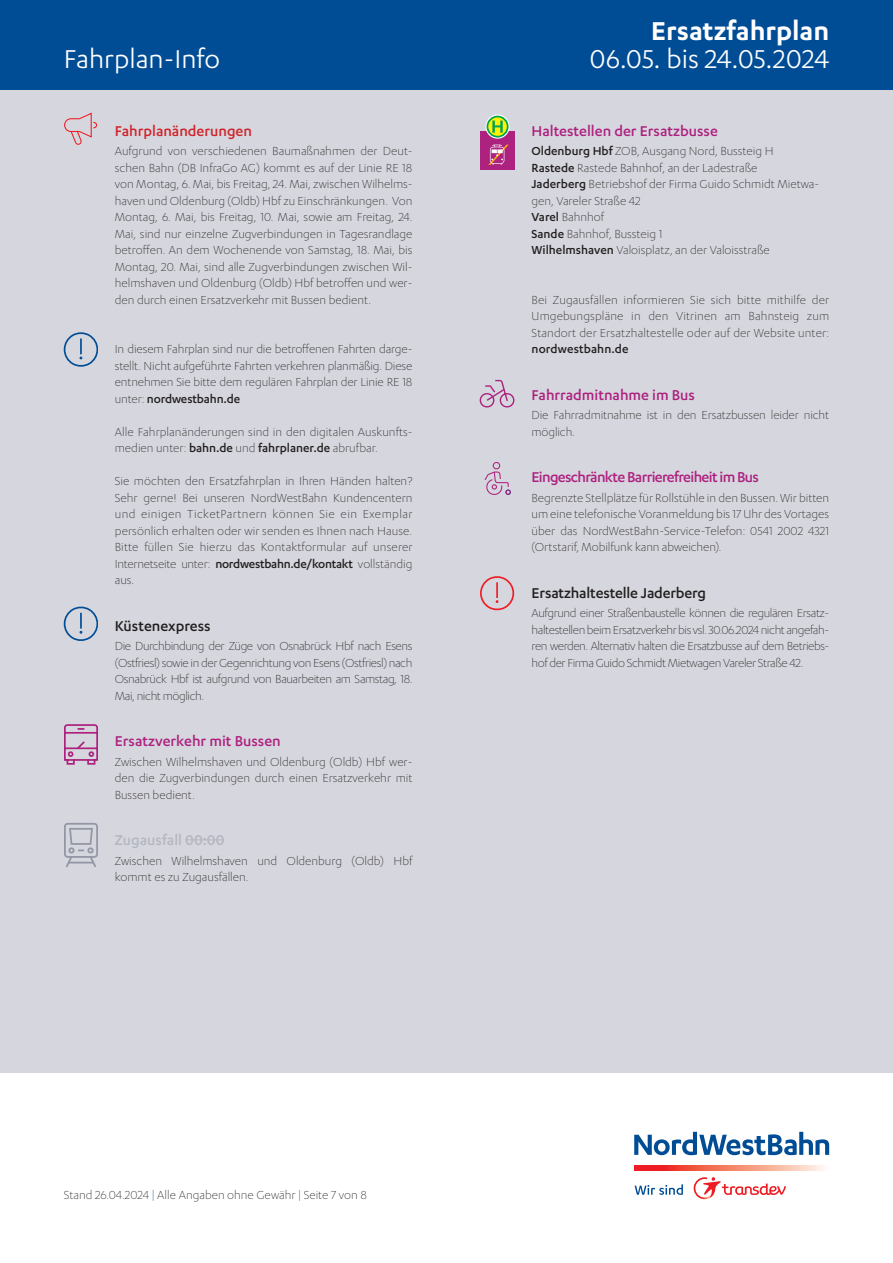
<style>
.page{position:relative;width:893px;height:1263px;background:#fff}
.page>*{position:absolute;margin:0;border:0;box-sizing:border-box;transform-origin:0 0}
.t1{font:30px "Karbon";color:#fff}
.t2{font:600 30px "Karbon";color:#fff}
.t3{font:500 16.5px "Karbon";color:#ad217f}
.t4{font:500 16.5px "Karbon";letter-spacing:-.01em;color:#231f20}
.t5{font:500 16.5px "Karbon";letter-spacing:-.04em;color:#ad217f}
.t6{font:500 16.5px "Karbon";color:#d1232a}
.t7{font:500 16.5px "Karbon";color:#b4b7c1}
.t8{font:300 13.5px/16.5px "Karbon";color:#231f20;text-align:justify}
.t9{font:500 13.5px "Karbon";letter-spacing:.01em;color:#231f20}
.s1{font-weight:500}
.s2{color:#014d95}
</style>
<div class="page">
<div style="left:0;top:0;width:893px;height:89px;background:#014d95"></div>
<div style="left:0;top:90px;width:893px;height:982px;background:#d6d7de"></div>
<div style="left:480px;top:131px;width:34px;height:39px;background:#ad217f"></div>
<svg style="left:488px;top:145px;width:20px;height:20px"></svg>
<svg style="left:485px;top:115px;width:25px;height:24px"></svg>
<svg style="left:487px;top:117px;width:21px;height:20px"></svg>
<div style="left:487px;top:116px;width:22px;height:22px;border:2px solid #00a54f;border-radius:50%"></div>
<svg style="left:492px;top:121px;width:11px;height:12px"></svg>
<svg style="left:634px;top:1165px;width:190px;height:5px"></svg>
<svg style="left:635px;top:1184px;width:48px;height:11px"></svg>
<svg style="left:712px;top:1177px;width:74px;height:20px"></svg>
<img style="left:693px;top:1177px;width:19px;height:22px">
<svg style="left:634px;top:1132px;width:195px;height:23px"></svg>
<svg style="left:64px;top:112px;width:33px;height:33px"></svg>
<svg style="left:64px;top:332px;width:34px;height:34px"></svg>
<svg style="left:64px;top:724px;width:34px;height:41px"></svg>
<hr style="left:185px;top:839px;width:40px;height:1px;background:#b4b7c1">
<svg style="left:480px;top:380px;width:34px;height:27px"></svg>
<svg style="left:484px;top:462px;width:27px;height:33px"></svg>
<svg style="left:64px;top:823px;width:34px;height:44px"></svg>
<svg style="left:64px;top:607px;width:34px;height:34px"></svg>
<svg style="left:480px;top:576px;width:34px;height:34px"></svg>
<h1 class="t1" style="left:64px;top:42px;width:158px">Fahrplan-Info</h1>
<p class="t6" style="left:115px;top:122px;width:139px">Fahrplanänderungen</p>
<p class="t8" style="left:115px;top:143px;width:299px">Aufgrund von verschiedenen Baumaßnahmen der Deut&shy;schen Bahn (DB InfraGo AG) kommt es auf der Linie RE 18 von Montag, 6. Mai, bis Freitag, 24. Mai, zwischen Wilhelms&shy;haven und Oldenburg (Oldb) Hbf zu Einschränkungen. Von Montag, 6. Mai, bis Freitag, 10. Mai, sowie am Freitag, 24.<br>Mai, sind nur einzelne Zugverbindungen in Tagesrandlage betroffen. An dem Wochenende von Samstag, 18. Mai, bis Montag, 20. Mai, sind alle Zugverbindungen zwischen Wil&shy;helmshaven und Oldenburg (Oldb) Hbf betroffen und wer&shy;den durch einen Ersatzverkehr mit Bussen bedient.</p>
<p class="t8" style="left:115px;top:341px;width:299px">In diesem Fahrplan sind nur die betroffenen Fahrten darge&shy;stellt. Nicht aufgeführte Fahrten verkehren planmäßig. Diese entnehmen Sie bitte dem regulären Fahrplan der Linie RE 18 unter: <span class="s1">nordwestbahn.de</span></p>
<p class="t8" style="left:115px;top:423px;width:299px">Alle Fahrplanänderungen sind in den digitalen Auskunfts&shy;medien unter: <span class="s1">bahn.de</span> und <span class="s1">fahrplaner.de</span> abrufbar.</p>
<p class="t8" style="left:115px;top:473px;width:299px">Sie möchten den Ersatzfahrplan in Ihren Händen halten?<br>Sehr gerne! Bei unseren NordWestBahn Kundencentern und einigen TicketPartnern können Sie ein Exemplar persönlich erhalten oder wir senden es Ihnen nach Hause.<br>Bitte füllen Sie hierzu das Kontaktformular auf unserer Internetseite unter: <span class="s1">nordwestbahn.de/kontakt</span> vollständig aus.</p>
<p class="t4" style="left:115px;top:616px;width:97px">Küstenexpress</p>
<p class="t8" style="left:115px;top:637px;width:299px">Die Durchbindung der Züge von Osnabrück Hbf nach Esens (Ostfriesl) sowie in der Gegenrichtung von Esens (Ostfriesl) nach Osnabrück Hbf ist aufgrund von Bauarbeiten am Samstag, 18.<br>Mai, nicht möglich.</p>
<p class="t3" style="left:115px;top:732px;width:167px">Ersatzverkehr mit Bussen</p>
<p class="t8" style="left:115px;top:753px;width:299px">Zwischen Wilhelmshaven und Oldenburg (Oldb) Hbf wer&shy;den die Zugverbindungen durch einen Ersatzverkehr mit Bussen bedient.</p>
<p class="t7" style="left:115px;top:831px;width:111px">Zugausfall 00:00</p>
<p class="t8" style="left:115px;top:852px;width:299px">Zwischen Wilhelmshaven und Oldenburg (Oldb) Hbf kommt es zu Zugausfällen.</p>
<h1 class="t2" style="left:651px;top:14px;width:179px">Ersatzfahrplan</h1>
<h1 class="t1" style="left:590px;top:43px;width:241px">06.05. bis 24.05.2024</h1>
<p class="t3" style="left:531px;top:122px;width:188px">Haltestellen der Ersatzbusse</p>
<p class="t8" style="left:531px;top:143px;width:289px;text-align:left"><span class="s1">Oldenburg Hbf</span> ZOB, Ausgang Nord, Bussteig H <span class="s1">Rastede</span> Rastede Bahnhof, an der Ladestraße<br><span class="s1">Jaderberg</span> Betriebshof der Firma Guido Schmidt Mietwa&shy;gen, Vareler Straße 42<br><span class="s1">Varel</span> Bahnhof<br><span class="s1">Sande</span> Bahnhof, Bussteig 1<br><span class="s1">Wilhelmshaven</span> Valoisplatz, an der Valoisstraße</p>
<p class="t8" style="left:531px;top:291px;width:299px">Bei Zugausfällen informieren Sie sich bitte mithilfe der Umgebungspläne in den Vitrinen am Bahnsteig zum Standort der Ersatzhaltestelle oder auf der Website unter:</p>
<p class="t9" style="left:531px;top:342px;width:99px">nordwestbahn.de</p>
<p class="t3" style="left:531px;top:386px;width:165px">Fahrradmitnahme im Bus</p>
<p class="t8" style="left:531px;top:407px;width:299px">Die Fahrradmitnahme ist in den Ersatzbussen leider nicht möglich.</p>
<p class="t5" style="left:531px;top:468px;width:229px">Eingeschränkte Barrierefreiheit im Bus</p>
<p class="t8" style="left:531px;top:489px;width:299px">Begrenzte Stellplätze für Rollstühle in den Bussen. Wir bitten um eine telefonische Voranmeldung bis 17 Uhr des Vortages über das NordWestBahn-Service-Telefon: 0541 2002 4321 (Ortstarif, Mobilfunk kann abweichen).</p>
<p class="t4" style="left:531px;top:583px;width:176px">Ersatzhaltestelle Jaderberg</p>
<p class="t8" style="left:531px;top:605px;width:299px">Aufgrund einer Straßenbaustelle können die regulären Ersatz&shy;haltestellen beim Ersatzverkehr bis vsl. 30.06.2024 nicht angefah&shy;ren werden. Alternativ halten die Ersatzbusse auf dem Betriebs&shy;hof der Firma Guido Schmidt Mietwagen Vareler Straße 42.</p>
<p class="t8" style="left:64px;top:1186px;width:305px">Stand 26.04.2024 <span class="s2">|</span> Alle Angaben ohne Gewähr <span class="s2">|</span> Seite 7 von 8</p>
</div>
